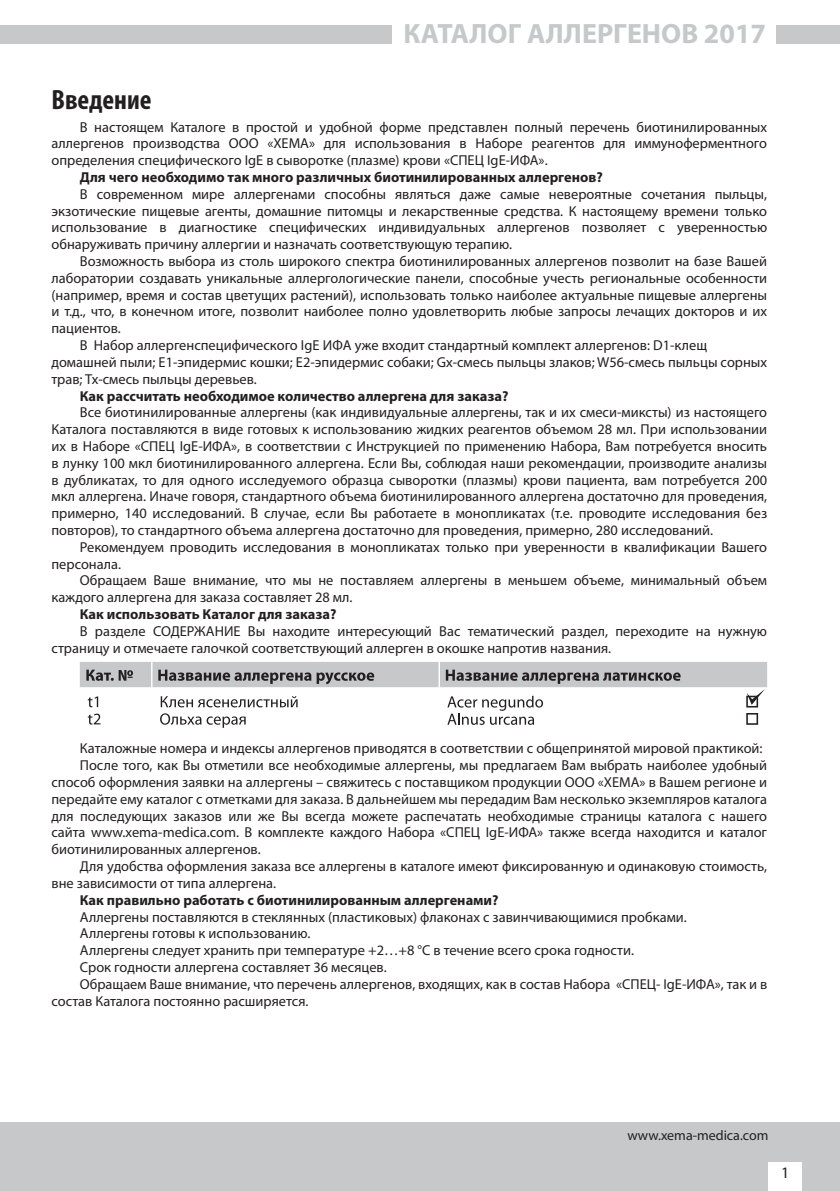
<style>
.page{position:relative;width:840px;height:1191px;background:#fff}
.page>*{position:absolute;margin:0;border:0;box-sizing:border-box;transform-origin:0 0}
.t1{font:700 28px "Myriad Pro";color:#c7c8ca}
.t2{font:700 condensed 28px "Myriad Pro";color:#231f20}
.t3{font:16px "Myriad Pro";color:#231f20}
.t4{font:14.4px/16.8px "Myriad Pro";color:#231f20;text-align:justify}
.t5{font:700 14.4px "Myriad Pro";color:#231f20}
.t6{font:14px "Myriad Pro";color:#231f20}
</style>
<div class="page">
<div style="left:0;top:1121px;width:839px;height:70px;background:#c7c8ca"></div>
<div style="left:0;top:25px;width:391px;height:18px;background:#c7c8ca"></div>
<div style="left:776px;top:25px;width:63px;height:18px;background:#c7c8ca"></div>
<div style="left:768px;top:1162px;width:33px;height:29px;background:#fff"></div>
<svg style="left:80px;top:662px;width:686px;height:66px"></svg>
<h1 class="t1" style="left:403px;top:16px;width:364px">КАТАЛОГ АЛЛЕРГЕНОВ 2017</h1>
<h1 class="t2" style="left:51px;top:82px;width:101px">Введение</h1>
<p class="t4" style="left:51px;top:118px;width:716px;text-indent:28px">В настоящем Каталоге в простой и удобной форме представлен полный перечень биотинилированных аллергенов производства ООО «ХЕМА» для использования в Наборе реагентов для иммуноферментного определения специфического IgE в сыворотке (плазме) крови «СПЕЦ IgE-ИФА».</p>
<p class="t5" style="left:80px;top:168px;width:524px">Для чего необходимо так много различных биотинилированных аллергенов?</p>
<p class="t4" style="left:51px;top:185px;width:716px;text-indent:28px">В современном мире аллергенами способны являться даже самые невероятные сочетания пыльцы, экзотические пищевые агенты, домашние питомцы и лекарственные средства. К настоящему времени только использование в диагностике специфических индивидуальных аллергенов позволяет с уверенностью обнаруживать причину аллергии и назначать соответствующую терапию.</p>
<p class="t4" style="left:80px;top:252px;width:688px">Возможность выбора из столь широкого спектра биотинилированных аллергенов позволит на базе Вашей</p>
<p class="t4" style="left:51px;top:269px;width:716px">лаборатории создавать уникальные аллергологические панели, способные учесть региональные особенности</p>
<p class="t4" style="left:51px;top:286px;width:716px">(например, время и состав цветущих растений), использовать только наиболее актуальные пищевые аллергены</p>
<p class="t4" style="left:51px;top:303px;width:716px">и т.д., что, в конечном итоге, позволит наиболее полно удовлетворить любые запросы лечащих докторов и их</p>
<p class="t4" style="left:51px;top:320px;width:71px">пациентов.</p>
<p class="t4" style="left:80px;top:337px;width:628px">В Набор аллергенспецифического IgE ИФА уже входит стандартный комплект аллергенов: D1-клещ</p>
<p class="t4" style="left:51px;top:353px;width:716px">домашней пыли; E1-эпидермис кошки; E2-эпидермис собаки; Gx-смесь пыльцы злаков; W56-смесь пыльцы сорных</p>
<p class="t4" style="left:51px;top:370px;width:207px">трав; Tx-смесь пыльцы деревьев.</p>
<p class="t5" style="left:80px;top:386px;width:430px">Как рассчитать необходимое количество аллергена для заказа?</p>
<p class="t4" style="left:51px;top:404px;width:716px;text-indent:28px">Все биотинилированные аллергены (как индивидуальные аллергены, так и их смеси-миксты) из настоящего Каталога поставляются в виде готовых к использованию жидких реагентов объемом 28 мл. При использовании их в Наборе «СПЕЦ IgE-ИФА», в соответствии с Инструкцией по применению Набора, Вам потребуется вносить в лунку 100 мкл биотинилированного аллергена. Если Вы, соблюдая наши рекомендации, производите анализы в дубликатах, то для одного исследуемого образца сыворотки (плазмы) крови пациента, вам потребуется 200 мкл аллергена. Иначе говоря, стандартного объема биотинилированного аллергена достаточно для проведения, примерно, 140 исследований. В случае, если Вы работаете в монопликатах (т.е. проводите исследования без повторов), то стандартного объема аллергена достаточно для проведения, примерно, 280 исследований.</p>
<p class="t4" style="left:51px;top:538px;width:716px;text-indent:28px">Рекомендуем проводить исследования в монопликатах только при уверенности в квалификации Вашего персонала.</p>
<p class="t4" style="left:51px;top:572px;width:716px;text-indent:28px">Обращаем Ваше внимание, что мы не поставляем аллергены в меньшем объеме, минимальный объем каждого аллергена для заказа составляет 28 мл.</p>
<p class="t5" style="left:80px;top:605px;width:258px">Как использовать Каталог для заказа?</p>
<p class="t4" style="left:51px;top:622px;width:716px;text-indent:28px">В разделе СОДЕРЖАНИЕ Вы находите интересующий Вас тематический раздел, переходите на нужную страницу и отмечаете галочкой соответствующий аллерген в окошке напротив названия.</p>
<p class="t4" style="left:80px;top:740px;width:683px">Каталожные номера и индексы аллергенов приводятся в соответствии с общепринятой мировой практикой:</p>
<p class="t4" style="left:80px;top:756px;width:688px">После того, как Вы отметили все необходимые аллергены, мы предлагаем Вам выбрать наиболее удобный</p>
<p class="t4" style="left:51px;top:773px;width:716px">способ оформления заявки на аллергены – свяжитесь с поставщиком продукции ООО «ХЕМА» в Вашем регионе и</p>
<p class="t4" style="left:51px;top:790px;width:716px">передайте ему каталог с отметками для заказа. В дальнейшем мы передадим Вам несколько экземпляров каталога</p>
<p class="t4" style="left:51px;top:807px;width:716px">для последующих заказов или же Вы всегда можете распечатать необходимые страницы каталога с нашего</p>
<p class="t4" style="left:51px;top:824px;width:716px">сайта www.xema-medica.com. В комплекте каждого Набора «СПЕЦ IgE-ИФА» также всегда находится и каталог</p>
<p class="t4" style="left:51px;top:840px;width:211px">биотинилированных аллергенов.</p>
<p class="t4" style="left:80px;top:857px;width:688px">Для удобства оформления заказа все аллергены в каталоге имеют фиксированную и одинаковую стоимость,</p>
<p class="t4" style="left:51px;top:874px;width:226px">вне зависимости от типа аллергена.</p>
<p class="t5" style="left:80px;top:890px;width:420px">Как правильно работать с биотинилированным аллергенами?</p>
<p class="t4" style="left:80px;top:908px;width:608px">Аллергены поставляются в стеклянных (пластиковых) флаконах с завинчивающимися пробками.</p>
<p class="t4" style="left:80px;top:925px;width:232px">Аллергены готовы к использованию.</p>
<p class="t4" style="left:80px;top:941px;width:555px">Аллергены следует хранить при температуре +2…+8 °С в течение всего срока годности.</p>
<p class="t4" style="left:80px;top:958px;width:308px">Срок годности аллергена составляет 36 месяцев.</p>
<p class="t4" style="left:80px;top:975px;width:688px">Обращаем Ваше внимание, что перечень аллергенов, входящих, как в состав Набора «СПЕЦ- IgE-ИФА», так и в</p>
<p class="t4" style="left:51px;top:992px;width:258px">состав Каталога постоянно расширяется.</p>
<p class="t6" style="left:627px;top:1126px;width:142px">www.xema-medica.com</p>
<p class="t3" style="left:780px;top:1163px;width:10px">1</p>
</div>
